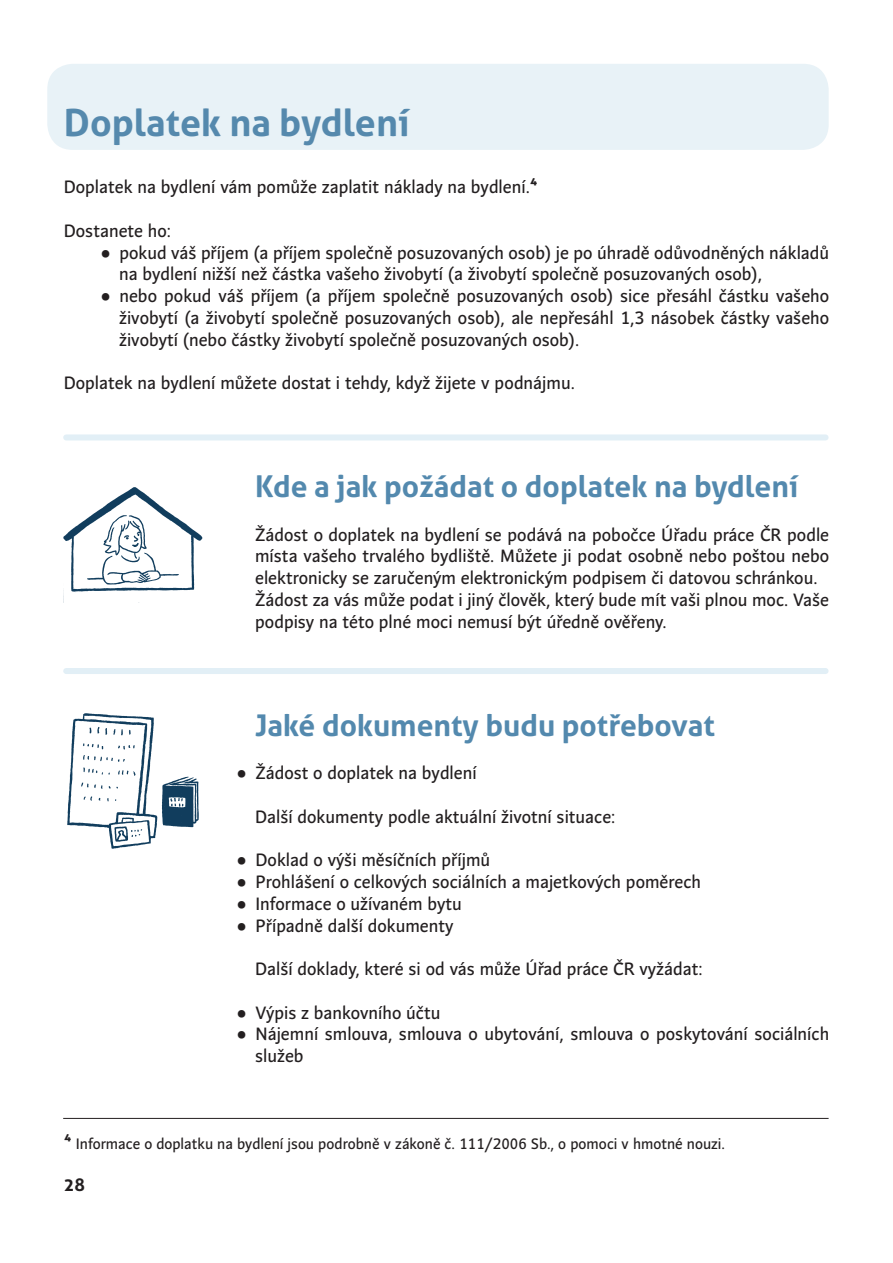
<style>
.page{position:relative;width:893px;height:1263px;background:#fff}
.page>*{position:absolute;margin:0;border:0;box-sizing:border-box;transform-origin:0 0}
.podnadpis_vel{font:700 37.5px "Aller";color:#5589ad}
.piktogramy{font:700 30px "Aller";color:#5389ae}
.text_odrážky{font:17.7px/21.8px "Andulka Sans Text";color:#231f20}
.text_piktogramy{font:17.7px/21.8px "Andulka Sans Text";color:#231f20;text-align:justify}
.text{font:17.7px "Andulka Sans Text";color:#231f20}
.t1{font:700 17.7px "Aller";color:#231f20}
.poznamka_pod_carou{font:15px "Andulka Sans Text";color:#231f20}
.s1{font-family:"Aller";font-weight:700}
.s2{font-family:"Aller";font-weight:700;font-size:17.7px}
</style>
<div class="page">
<div style="left:47px;top:64px;width:782px;height:86px;background:#e8f2f7;border-radius:26px"></div>
<hr style="left:63px;top:1118px;width:766px;height:1px;background:#231f20">
<img style="left:63px;top:487px;width:140px;height:116px">
<div style="left:66px;top:434px;width:760px;height:6px;background:#e2eff6"></div>
<div style="left:66px;top:668px;width:760px;height:6px;background:#e2eff6"></div>
<img style="left:67px;top:713px;width:132px;height:136px">
<p class="podnadpis_vel" style="left:64px;top:100px;width:347px">Doplatek na bydlení</p>
<p class="text" style="left:64px;top:177px;width:476px">Doplatek na bydlení vám pomůže zaplatit náklady na bydlení.<span class="s1">4</span></p>
<p class="text" style="left:64px;top:220px;width:109px">Dostanete ho:</p>
<p class="text_odrážky" style="left:119px;top:242px;width:712px;text-indent:-18px">• pokud váš příjem (a příjem společně posuzovaných osob) je po úhradě odůvodněných nákladů na bydlení nižší než částka vašeho živobytí (a živobytí společně posuzovaných osob),</p>
<p class="text_odrážky" style="left:119px;top:285px;width:712px;text-align:justify;text-indent:-18px">• nebo pokud váš příjem (a příjem společně posuzovaných osob) sice přesáhl částku vašeho živobytí (a živobytí společně posuzovaných osob), ale nepřesáhl 1,3 násobek částky vašeho živobytí (nebo částky živobytí společně posuzovaných osob).</p>
<p class="text" style="left:64px;top:373px;width:513px">Doplatek na bydlení můžete dostat i tehdy, když žijete v podnájmu.</p>
<p class="piktogramy" style="left:255px;top:468px;width:545px">Kde a jak požádat o doplatek na bydlení</p>
<p class="text_piktogramy" style="left:255px;top:524px;width:576px">Žádost o doplatek na bydlení se podává na pobočce Úřadu práce ČR podle místa vašeho trvalého bydliště. Můžete ji podat osobně nebo poštou nebo elektronicky se zaručeným elektronickým podpisem či datovou schránkou.</p>
<p class="text_piktogramy" style="left:255px;top:589px;width:576px">Žádost za vás může podat i jiný člověk, který bude mít vaši plnou moc. Vaše podpisy na této plné moci nemusí být úředně ověřeny.</p>
<p class="piktogramy" style="left:255px;top:707px;width:461px">Jaké dokumenty budu potřebovat</p>
<p class="text_odrážky" style="left:237px;top:762px;width:241px">• Žádost o doplatek na bydlení</p>
<p class="text_piktogramy" style="left:255px;top:806px;width:362px">Další dokumenty podle aktuální životní situace:</p>
<p class="text_odrážky" style="left:237px;top:849px;width:255px">• Doklad o výši měsíčních příjmů</p>
<p class="text_odrážky" style="left:237px;top:871px;width:466px">• Prohlášení o celkových sociálních a majetkových poměrech</p>
<p class="text_odrážky" style="left:237px;top:893px;width:226px">• Informace o užívaném bytu</p>
<p class="text_odrážky" style="left:237px;top:914px;width:218px">• Případně další dokumenty</p>
<p class="text_piktogramy" style="left:255px;top:958px;width:449px">Další doklady, které si od vás může Úřad práce ČR vyžádat:</p>
<p class="text_odrážky" style="left:237px;top:1001px;width:205px">• Výpis z bankovního účtu</p>
<p class="text_odrážky" style="left:255px;top:1023px;width:576px;text-indent:-18px">• Nájemní smlouva, smlouva o ubytování, smlouva o poskytování sociálních služeb</p>
<p class="poznamka_pod_carou" style="left:64px;top:1135px;width:663px"><span class="s2">4</span> Informace o doplatku na bydlení jsou podrobně v zákoně č. 111/2006 Sb., o pomoci v hmotné nouzi.</p>
<p class="t1" style="left:64px;top:1174px;width:23px">28</p>
</div>
